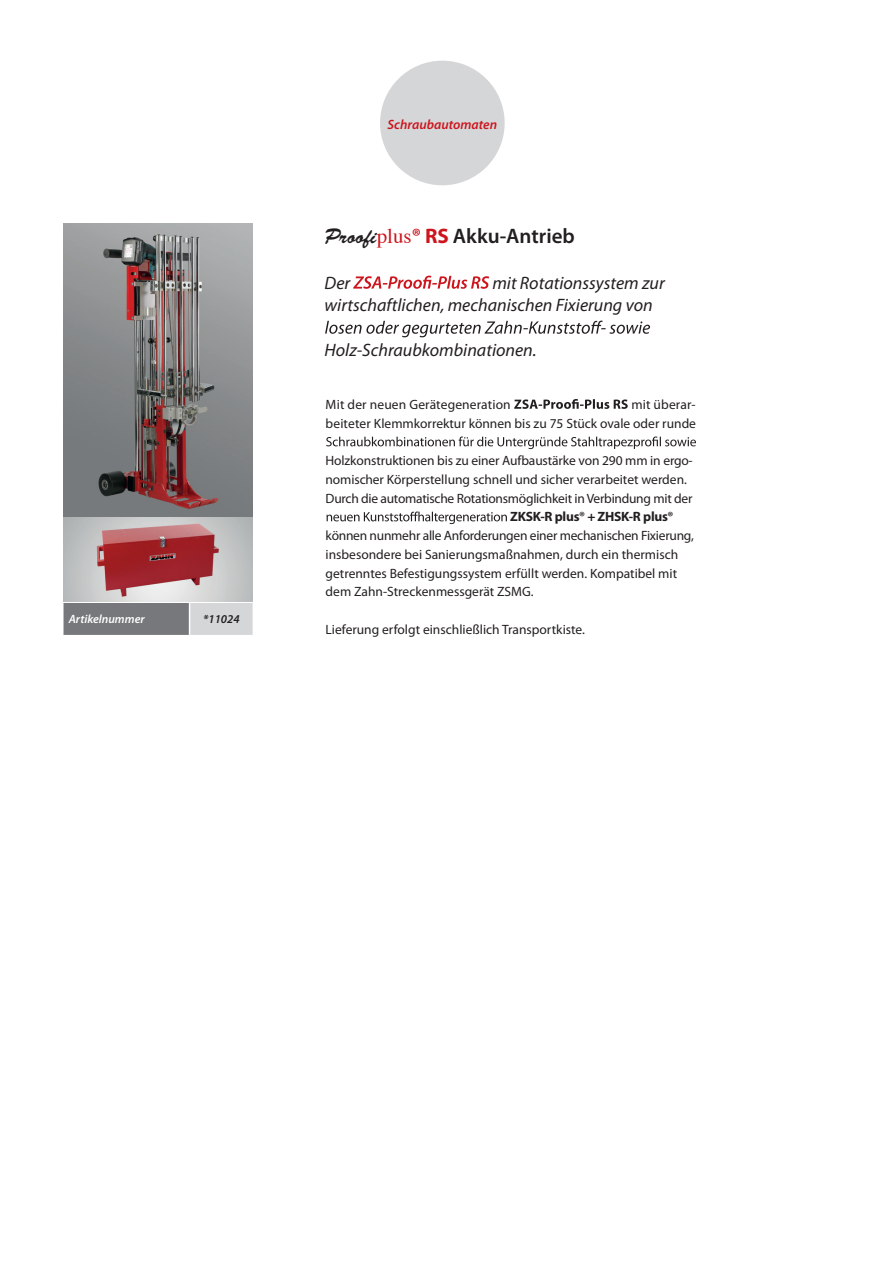
<style>
.page{position:relative;width:893px;height:1263px;background:#fff}
.page>*{position:absolute;margin:0;border:0;box-sizing:border-box;transform-origin:0 0}
.t1{font:600 21px "Myriad Pro";color:#231f20}
.t2{font:italic 18px/22.5px "Myriad Pro";color:#231f20}
.t3{font:13.5px/18.8px "Myriad Pro";color:#231f20;text-align:right}
.t4{font:13.5px "Myriad Pro";letter-spacing:-.02em;color:#231f20}
.t5{font:700 13.5px "Myriad Pro";letter-spacing:-.02em;color:#231f20}
.t6{font:italic 600 13.5px "Myriad Pro";color:#cd151d}
.t7{font:italic 600 12px "Myriad Pro";color:#fff}
.t8{font:italic 600 12px "Myriad Pro";color:#231f20}
.s1{font-family:"Brush Script Std";font-weight:400}
.s2{font-family:"Times";font-weight:400;color:#cd151d}
.s3{color:#cd151d}
.s4{font-weight:700;color:#cd151d}
.s5{font-weight:600}
</style>
<div class="page">
<div style="left:380px;top:61px;width:125px;height:124px;background:#d5d6d8;border-radius:50%"></div>
<img style="left:64px;top:223px;width:188px;height:378px">
<div style="left:63px;top:602px;width:127px;height:34px;background:#76787b"></div>
<div style="left:190px;top:602px;width:63px;height:34px;background:#d5d6d8"></div>
<hr style="left:62px;top:602px;width:2px;height:33px;background:#fff">
<hr style="left:189px;top:602px;width:1px;height:33px;background:#fff">
<hr style="left:62px;top:635px;width:128px;height:1px;background:#fff">
<hr style="left:190px;top:635px;width:64px;height:1px;background:#fff">
<hr style="left:62px;top:601px;width:128px;height:2px;background:#fff">
<hr style="left:190px;top:601px;width:64px;height:2px;background:#fff">
<svg style="left:353px;top:276px;width:136px;height:13px"></svg>
<svg style="left:325px;top:321px;width:325px;height:16px"></svg>
<svg style="left:514px;top:399px;width:114px;height:10px"></svg>
<svg style="left:326px;top:436px;width:370px;height:13px"></svg>
<svg style="left:327px;top:511px;width:180px;height:13px"></svg>
<p class="t7" style="left:69px;top:611px;width:77px">Artikelnummer</p>
<p class="t8" style="left:203px;top:611px;width:38px">*11024</p>
<p class="t6" style="left:388px;top:116px;width:111px">Schraubautomaten</p>
<h1 class="t1" style="left:325px;top:223px;width:252px"><span class="s1">Proofi</span><span class="s2">plus</span><span class="s3">®</span> <span class="s4">RS</span> Akku-Antrieb</h1>
<h2 class="t2" style="left:325px;top:271px;width:342px;text-indent:168px">mit Rotationssystem zur wirtschaftlichen, mechanischen Fixierung von</h2>
<h2 class="t2" style="left:325px;top:338px;width:214px">Holz-Schraubkombinationen.</h2>
<h2 class="t2" style="left:325px;top:271px;width:27px">Der</h2>
<p class="t3" style="left:326px;top:395px;width:372px">mit überar-<br>beiteter Klemmkorrektur können bis zu 75 Stück ovale oder runde</p>
<p class="t3" style="left:326px;top:451px;width:369px">Holzkonstruktionen bis zu einer Aufbaustärke von 290 mm in ergo-</p>
<p class="t3" style="left:326px;top:470px;width:363px">nomischer Körperstellung schnell und sicher verarbeitet werden.</p>
<p class="t4" style="left:326px;top:490px;width:368px">Durch die automatische Rotationsmöglichkeit in Verbindung mit der</p>
<p class="t5" style="left:510px;top:508px;width:165px">ZKSK-R plus<span class="s5">®</span> + ZHSK-R plus<span class="s5">®</span></p>
<p class="t4" style="left:326px;top:527px;width:370px">können nunmehr alle Anforderungen einer mechanischen Fixierung,</p>
<p class="t3" style="left:326px;top:545px;width:354px">insbesondere bei Sanierungsmaßnahmen, durch ein thermisch</p>
<p class="t3" style="left:326px;top:563px;width:353px">getrenntes Befestigungssystem erfüllt werden. Kompatibel mit</p>
<p class="t3" style="left:326px;top:582px;width:210px">dem Zahn-Streckenmessgerät ZSMG.</p>
<p class="t3" style="left:326px;top:620px;width:261px">Lieferung erfolgt einschließlich Transportkiste.</p>
<p class="t3" style="left:326px;top:395px;width:187px">Mit der neuen Gerätegeneration</p>
</div>
